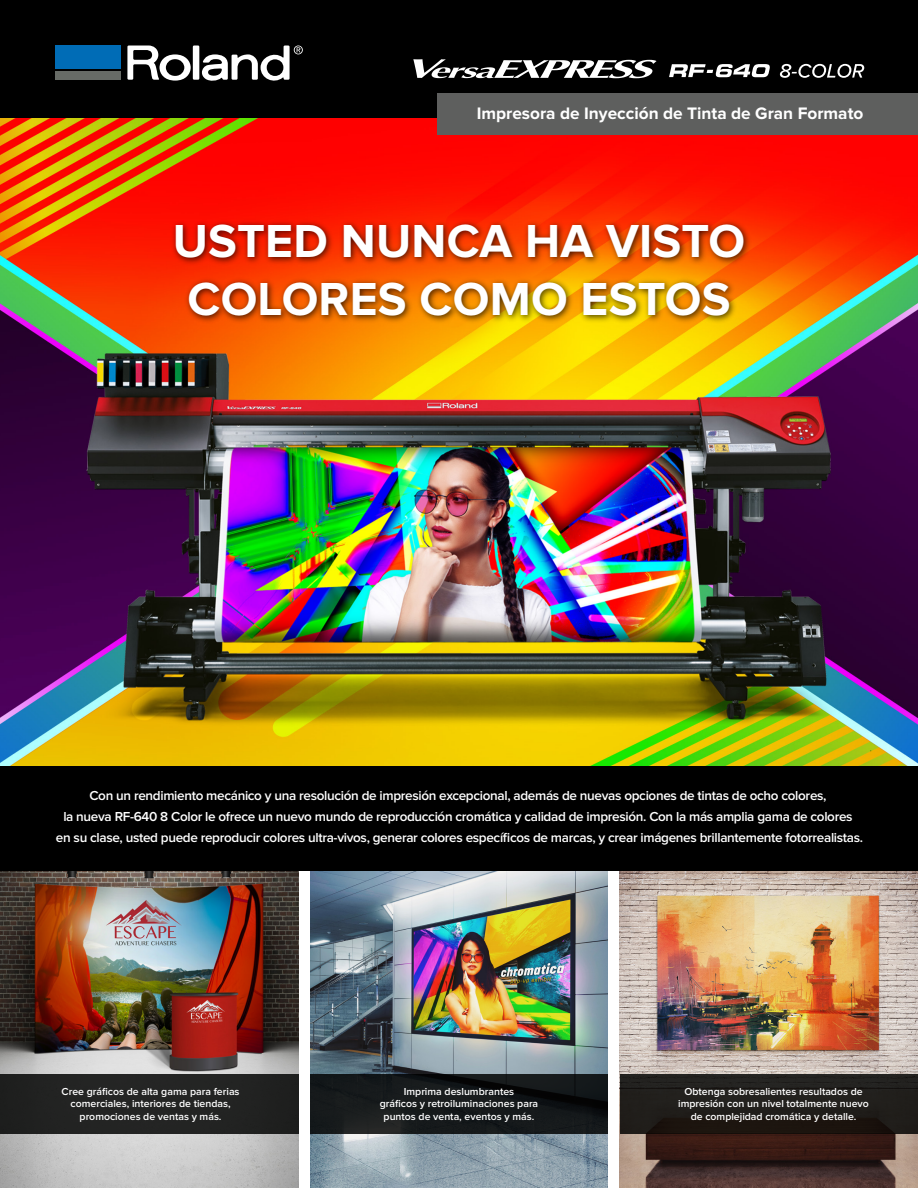
<style>
.page{position:relative;width:918px;height:1188px;background:#fff}
.page>*{position:absolute;margin:0;border:0;box-sizing:border-box;transform-origin:0 0}
.t1{font:700 48px/57.6px "Proxima Nova";letter-spacing:.005em;color:#fff;text-align:center}
.t2{font:700 17.25px "Proxima Nova";color:#fff}
.t3{font:600 13.5px/21px "Proxima Nova";letter-spacing:-.025em;color:#fff;text-align:center}
.t4{font:600 10.5px/12.6px "Proxima Nova";color:#fff;text-align:center}
</style>
<div class="page">
<img style="left:0;top:118px;width:918px;height:649px">
<div style="left:0;top:0;width:918px;height:118px;background:#000"></div>
<div style="left:438px;top:93px;width:480px;height:42px;background:#5e5f5e"></div>
<img style="left:310px;top:871px;width:298px;height:317px">
<img style="left:0;top:871px;width:299px;height:317px">
<img style="left:620px;top:871px;width:298px;height:317px">
<div style="left:0;top:1074px;width:299px;height:59px;background:#232423"></div>
<svg style="left:310px;top:1074px;width:298px;height:59px;background:#141819"></svg>
<div style="left:620px;top:1074px;width:298px;height:59px;background:linear-gradient(to right,#201d1a,#201d19)"></div>
<div style="left:193px;top:46px;width:6px;height:34px;background:#fff"></div>
<svg style="left:127px;top:46px;width:64px;height:35px"></svg>
<div style="left:56px;top:72px;width:65px;height:8px;background:#676b66"></div>
<div style="left:56px;top:46px;width:65px;height:23px;background:#006cb6"></div>
<svg style="left:202px;top:46px;width:101px;height:35px"></svg>
<div style="left:0;top:767px;width:918px;height:104px;background:#000"></div>
<svg style="left:780px;top:64px;width:84px;height:14px"></svg>
<svg style="left:669px;top:64px;width:101px;height:13px"></svg>
<svg style="left:413px;top:59px;width:244px;height:19px"></svg>
<img style="left:46px;top:210px;width:828px;height:165px">
<p class="t2" style="left:477px;top:103px;width:388px">Impresora de Inyección de Tinta de Gran Formato</p>
<h1 class="t1" style="left:173px;top:214px;width:574px">USTED NUNCA HA VISTO<br>COLORES COMO ESTOS</h1>
<p class="t3" style="left:56px;top:785px;width:809px">Con un rendimiento mecánico y una resolución de impresión excepcional, además de nuevas opciones de tintas de ocho colores,<br>la nueva RF-640 8 Color le ofrece un nuevo mundo de reproducción cromática y calidad de impresión. Con la más amplia gama de colores en su clase, usted puede reproducir colores ultra-vivos, generar colores específicos de marcas, y crear imágenes brillantemente fotorrealistas.</p>
<p class="t4" style="left:62px;top:1085px;width:179px">Cree gráficos de alta gama para ferias comerciales, interiores de tiendas, promociones de ventas y más.</p>
<p class="t4" style="left:380px;top:1085px;width:160px">Imprima deslumbrantes<br>gráficos y retroiluminaciones para puntos de venta, eventos y más.</p>
<p class="t4" style="left:678px;top:1085px;width:192px">Obtenga sobresalientes resultados de impresión con un nivel totalmente nuevo de complejidad cromática y detalle.</p>
</div>
